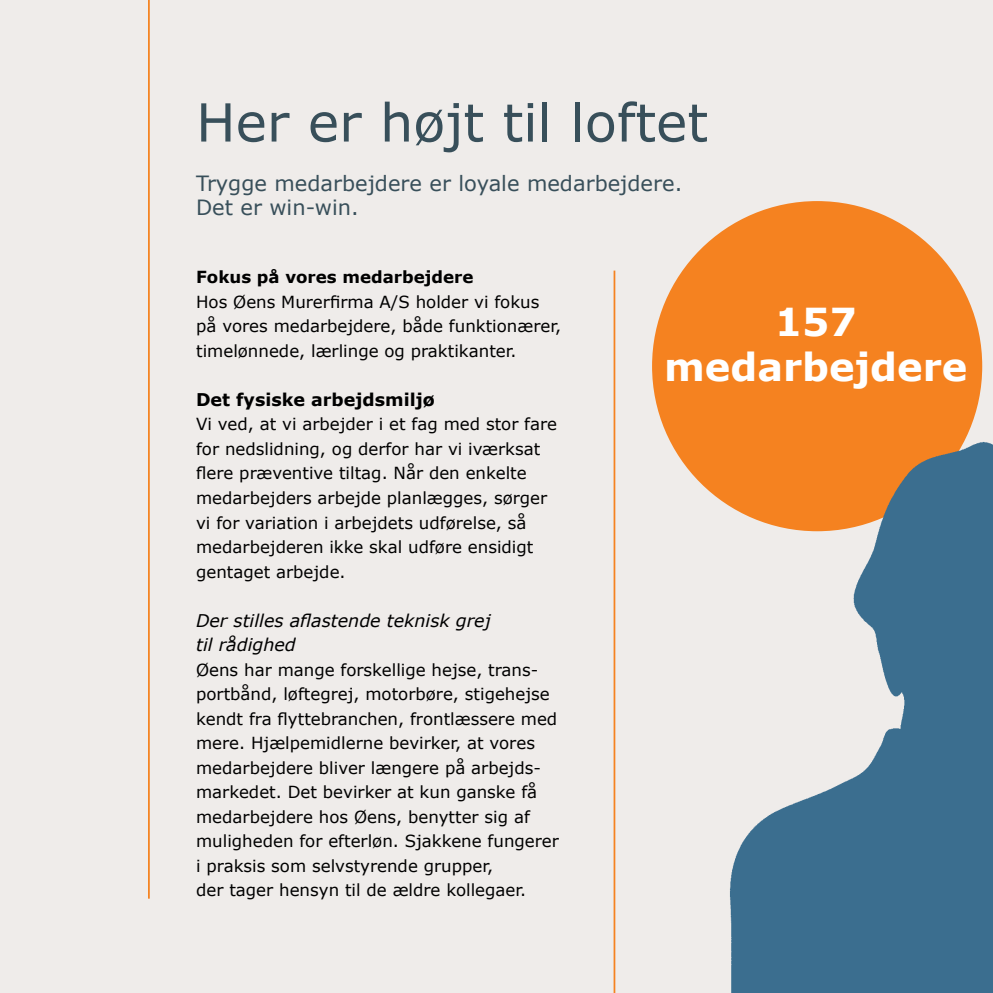
<style>
.page{position:relative;width:993px;height:993px;background:#fff}
.page>*{position:absolute;margin:0;border:0;box-sizing:border-box;transform-origin:0 0}
.t1{font:52.5px "Verdana";color:#384f5a}
.t2{font:700 38.5px/45.5px "Verdana";color:#fff;text-align:center}
.t3{font:21px/24.5px "Verdana";color:#384f5a}
.t4{font:italic 17.5px/24.5px "Verdana";color:#000}
.t5{font:700 17.5px "Verdana";color:#000}
.t6{font:16.62px/24.5px "Verdana";color:#000}
.t7{font:700 16.62px "Verdana";color:#000}
</style>
<div class="page">
<hr style="left:992px;top:0;width:1px;height:992px;background:#000">
<div style="left:0;top:0;width:992px;height:992px;background:#efecea"></div>
<hr style="left:613px;top:270px;width:2px;height:722px;background:#f58220">
<hr style="left:148px;top:0;width:2px;height:898px;background:#f58220">
<div style="left:651px;top:201px;width:330px;height:330px;background:#f58220;border-radius:50%"></div>
<img style="left:727px;top:439px;width:265px;height:553px">
<h1 class="t1" style="left:196px;top:89px;width:513px">Her er højt til loftet</h1>
<p class="t3" style="left:196px;top:171px;width:487px">Trygge medarbejdere er loyale medarbejdere.<br>Det er win-win.</p>
<p class="t7" style="left:196px;top:266px;width:279px">Fokus på vores medarbejdere</p>
<p class="t6" style="left:196px;top:290px;width:366px">Hos Øens Murerfirma A/S holder vi fokus på vores medarbejdere, både funktionærer, timelønnede, lærlinge og praktikanter.</p>
<p class="t5" style="left:196px;top:388px;width:240px">Det fysiske arbejdsmiljø</p>
<p class="t6" style="left:196px;top:412px;width:362px">Vi ved, at vi arbejder i et fag med stor fare for nedslidning, og derfor har vi iværksat flere præventive tiltag. Når den enkelte medarbejders arbejde planlægges, sørger vi for variation i arbejdets udførelse, så medarbejderen ikke skal udføre ensidigt gentaget arbejde.</p>
<p class="t4" style="left:196px;top:608px;width:296px">Der stilles aflastende teknisk grej til rådighed</p>
<p class="t6" style="left:196px;top:657px;width:364px">Øens har mange forskellige hejse, trans&shy;portbånd, løftegrej, motorbøre, stigehejse kendt fra flyttebranchen, frontlæssere med mere. Hjælpemidlerne bevirker, at vores medarbejdere bliver længere på arbejds&shy;markedet. Det bevirker at kun ganske få medarbejdere hos Øens, benytter sig af muligheden for efterløn. Sjakkene fungerer i praksis som selvstyrende grupper,<br>der tager hensyn til de ældre kollegaer.</p>
<h2 class="t2" style="left:663px;top:299px;width:305px">157 medarbejdere</h2>
</div>
